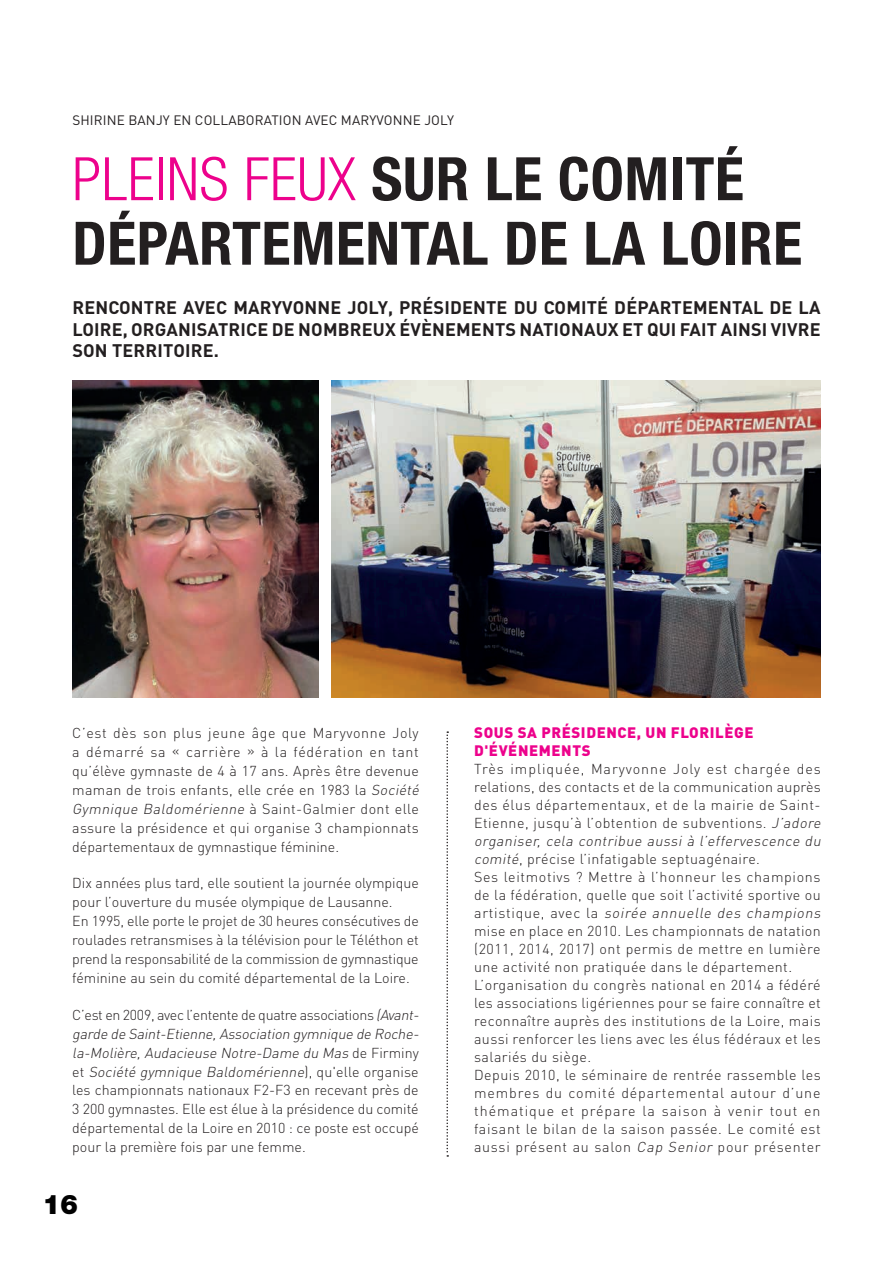
<style>
.page{position:relative;width:893px;height:1263px;background:#fff}
.page>*{position:absolute;margin:0;border:0;box-sizing:border-box;transform-origin:0 0}
.t1{font:700 condensed 60px/64.5px "Helvetica Neue LT Std";letter-spacing:.01em;color:#231f20}
.t2{font:900 27px "Helvetica Neue LT Std";color:#010101}
.t3{font:700 18px/21.6px "DIN Pro";letter-spacing:.01em;color:#231f20;text-align:justify}
.t4{font:900 15px/18px "DIN Pro";letter-spacing:.04em;color:#ed028c}
.t5{font:300 14.25px/18px "DIN Pro";letter-spacing:.02em;color:#231f20}
.t6{font:300 14.25px/18.9px "DIN Pro";letter-spacing:-.005em;color:#231f20}
.t7{font:300 14.25px/18.9px "DIN Pro";color:#231f20}
.t8{font:13.5px "DIN Pro";letter-spacing:.01em;color:#231f20}
.s1{font-weight:300;color:#ed028c}
.s2{font-style:italic}
</style>
<div class="page">
<svg style="left:446px;top:731px;width:2px;height:426px"></svg>
<img style="left:332px;top:381px;width:489px;height:316px">
<img style="left:72px;top:381px;width:247px;height:316px">
<p class="t8" style="left:72px;top:111px;width:383px">SHIRINE BANJY EN COLLABORATION AVEC MARYVONNE JOLY</p>
<h1 class="t1" style="left:72px;top:146px;width:731px"><span class="s1">PLEINS FEUX</span> SUR LE COMITÉ<br>DÉPARTEMENTAL DE LA LOIRE</h1>
<p class="t3" style="left:72px;top:296px;width:750px">RENCONTRE AVEC MARYVONNE JOLY, PRÉSIDENTE DU COMITÉ DÉPARTEMENTAL DE LA LOIRE, ORGANISATRICE DE NOMBREUX ÉVÈNEMENTS NATIONAUX ET QUI FAIT AINSI VIVRE SON TERRITOIRE.</p>
<p class="t5" style="left:72px;top:723px;width:351px;line-height:18.9px">C’est dès son plus jeune âge que Maryvonne Joly a démarré sa « carrière » à la fédération en tant qu’élève gymnaste de 4 à 17 ans. Après être devenue maman de trois enfants, elle crée en 1983 la <span class="s2">Société Gymnique Baldomérienne</span> à Sa i n t - G a lm i e r d o n t e lle assure la présidence et qui organise 3 championnats départementaux de gymnastique féminine.</p>
<p class="t7" style="left:72px;top:873px;width:348px">Dix années plus tard, elle soutient la journée olympique pour l’ouverture du musée olympique de Lausanne.<br>En 1995, elle porte le projet de 30 heures consécutives de roulades retransmises à la télévision pour le Téléthon et prend la responsabilité de la commission de gymnastique féminine au sein du comité départemental de la Loire.</p>
<p class="t6" style="left:72px;top:1004px;width:351px">C’est en 2009, avec l’entente de quatre associations <span class="s2">(Avant&shy;garde de Saint-Etienne,Association gymnique de Roche&shy;la-Molière,Audacieuse Notre-Dame du Mas</span> d e F i r m i n y e t <span class="s2">Société gymnique Baldomérienne</span>) , q u ' e l le o rg a n i s e les championnats nationaux F2-F3 en recevant près de 3 200 gymnastes. Elle est élue à la présidence du comité départemental de la Loire en 2010 : ce poste est occupé pour la première fois par une femme.</p>
<h2 class="t2" style="left:43px;top:1188px;width:37px">16</h2>
<p class="t4" style="left:474px;top:723px;width:281px">SOUS SA PRÉSIDENCE, UN FLORILÈGE<br>D'ÉVÉNEMENTS</p>
<p class="t5" style="left:474px;top:759px;width:351px">Très impliquée, Maryvonne Joly est chargée des relations, des contacts et de la communication auprès des élus départementaux, et de la mairie de Saint-Etienne, jusqu’à l’obtention de subventions. <span class="s2">J’adore organiser, cela contribue aussi à l’effervescence du comité</span>, précise l’infatigable septuagénaire.<br>Ses leitmotivs ? Mettre à l’honneur les champions de la fédération, quelle que soit l’activité sportive ou a rt i st i q u e , ave c la <span class="s2">soirée annuelle des champions </span>mise en place en 2010. Les championnats de natation (2011, 2014, 2017) ont permis de mettre en lumière une activité non pratiquée dans le département.<br>L’organisation du congrès national en 2014 a fédéré les associations ligériennes pour se faire connaître et reconnaître auprès des institutions de la Loire, mais aussi renforcer les liens avec les élus fédéraux et les salariés du siège.<br>Depuis 2010, le séminaire de rentrée rassemble les membres du comité départemental autour d’une thématique et prépare la saison à venir tout en faisant le bilan de la saison passée. Le comité est aussi présent au salon <span class="s2">Cap Senior</span> pour présenter</p>
</div>
